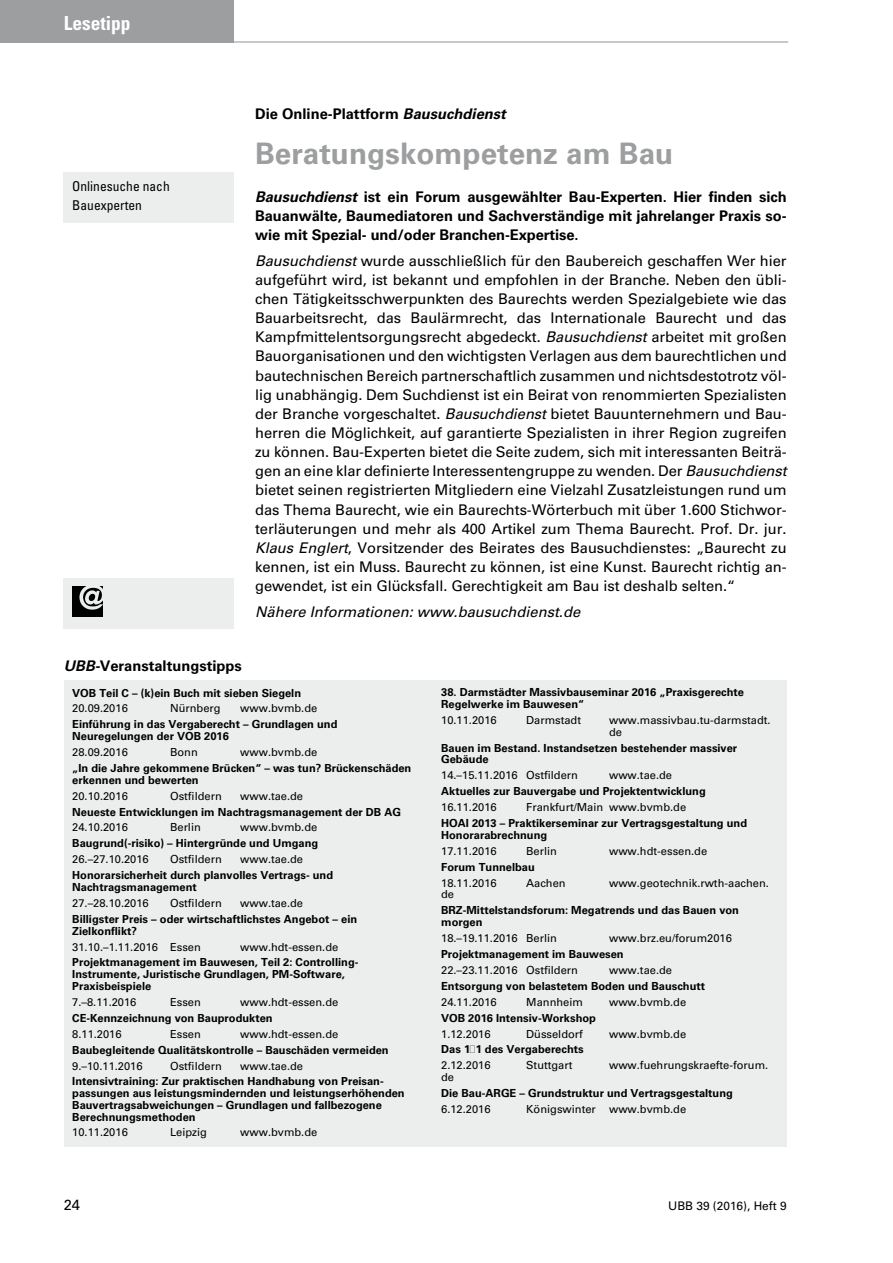
<style>
.page{position:relative;width:893px;height:1263px;background:#fff}
.page>*{position:absolute;margin:0;border:0;box-sizing:border-box;transform-origin:0 0}
.t1{font:700 29.7px "Univers LT Std";color:#9c9e9f}
.t2{font:700 condensed 19.35px "Univers LT Std";color:#fff}
.t3{font:14.7px/19.2px "Univers LT Std";letter-spacing:-.005em;color:#000;text-align:justify}
.t4{font:700 14.7px/19.2px "Univers LT Std";letter-spacing:-.005em;color:#000;text-align:justify}
.t5{font:italic 14.7px "Univers LT Std";color:#000}
.t6{font:condensed 13.5px/19.2px "Univers LT Std";color:#000}
.t7{font:11.85px "Univers LT Std";color:#000}
.t8{font:700 11.1px/11.7px "Univers LT Std";color:#000}
.t9{font:11.1px/11.7px "Univers LT Std";color:#000}
.s1{font-style:italic}
</style>
<div class="page">
<div style="left:64px;top:680px;width:723px;height:466px;background:#eceded"></div>
<hr style="left:234px;top:41px;width:554px;height:2px;background:#9c9e9f">
<div style="left:0;top:0;width:234px;height:43px;background:#9c9e9f"></div>
<div style="left:64px;top:578px;width:170px;height:51px;background:#eceded"></div>
<img style="left:72px;top:587px;width:30px;height:30px">
<div style="left:64px;top:173px;width:170px;height:50px;background:#eceded"></div>
<h2 class="t2" style="left:64px;top:11px;width:68px">Lesetipp</h2>
<p class="t6" style="left:72px;top:176px;width:99px">Onlinesuche nach<br>Bauexperten</p>
<h3 class="t4" style="left:255px;top:104px;width:252px">Die Online-Plattform <span class="s1">Bausuchdienst</span></h3>
<h1 class="t1" style="left:255px;top:136px;width:420px">Beratungskompetenz am Bau</h1>
<h3 class="t4" style="left:255px;top:187px;width:533px"><span class="s1">Bausuchdienst</span> ist ein Forum ausgewählter Bau-Experten. Hier finden sich Bauanwälte, Baumediatoren und Sachverständige mit jahrelanger Praxis so&shy;wie mit Spezial- und/oder Branchen-Expertise.</h3>
<p class="t3" style="left:255px;top:251px;width:533px"><span class="s1">Bausuchdienst</span> wurde ausschließlich für den Baubereich geschaffen Wer hier aufgeführt wird, ist bekannt und empfohlen in der Branche. Neben den übli&shy;chen Tätigkeitsschwerpunkten des Baurechts werden Spezialgebiete wie das Bauarbeitsrecht, das Baulärmrecht, das Internationale Baurecht und das Kampfmittelentsorgungsrecht abgedeckt. <span class="s1">Bausuchdienst</span> arbeitet mit großen Bauorganisationen und den wichtigsten Verlagen aus dem baurechtlichen und bautechnischen Bereich partnerschaftlich zusammen und nichtsdestotrotz völ&shy;lig unabhängig. Dem Suchdienst ist ein Beirat von renommierten Spezialisten der Branche vorgeschaltet. <span class="s1">Bausuchdienst</span> bietet Bauunternehmern und Bau&shy;herren die Möglichkeit, auf garantierte Spezialisten in ihrer Region zugreifen zu können. Bau-Experten bietet die Seite zudem, sich mit interessanten Beiträ&shy;gen an eine klar definierte Interessentengruppe zu wenden. Der <span class="s1">Bausuchdienst </span>bietet seinen registrierten Mitgliedern eine Vielzahl Zusatzleistungen rund um das Thema Baurecht, wie ein Baurechts-Wörterbuch mit über 1.600 Stichwor&shy;terläuterungen und mehr als 400 Artikel zum Thema Baurecht. Prof. Dr. jur.<br><span class="s1">Klaus Englert</span>, Vorsitzender des Beirates des Bausuchdienstes: „Baurecht zu kennen, ist ein Muss. Baurecht zu können, ist eine Kunst. Baurecht richtig an&shy;gewendet, ist ein Glücksfall. Gerechtigkeit am Bau ist deshalb selten.“</p>
<h3 class="t5" style="left:255px;top:603px;width:327px">Nähere Informationen: www.bausuchdienst.de</h3>
<h3 class="t4" style="left:64px;top:656px;width:180px"><span class="s1">UBB-</span>Veranstaltungstipps</h3>
<p class="t8" style="left:72px;top:687px;width:230px">VOB Teil C – (k)ein Buch mit sieben Siegeln</p>
<p class="t9" style="left:72px;top:703px;width:57px">20.09.2016</p>
<p class="t9" style="left:170px;top:703px;width:52px">Nürnberg</p>
<p class="t9" style="left:240px;top:703px;width:79px">www.bvmb.de</p>
<p class="t8" style="left:72px;top:719px;width:267px">Einführung in das Vergaberecht – Grundlagen und<br>Neuregelungen der VOB 2016</p>
<p class="t9" style="left:72px;top:746px;width:57px">28.09.2016</p>
<p class="t9" style="left:170px;top:746px;width:29px">Bonn</p>
<p class="t9" style="left:240px;top:746px;width:79px">www.bvmb.de</p>
<p class="t8" style="left:72px;top:762px;width:341px">„In die Jahre gekommene Brücken“ – was tun? Brückenschäden erkennen und bewerten</p>
<p class="t9" style="left:72px;top:790px;width:57px">20.10.2016</p>
<p class="t9" style="left:170px;top:790px;width:53px">Ostfildern</p>
<p class="t9" style="left:240px;top:790px;width:64px">www.tae.de</p>
<p class="t8" style="left:72px;top:806px;width:330px">Neueste Entwicklungen im Nachtragsmanagement der DB AG</p>
<p class="t9" style="left:72px;top:822px;width:57px">24.10.2016</p>
<p class="t9" style="left:170px;top:822px;width:32px">Berlin</p>
<p class="t9" style="left:240px;top:822px;width:79px">www.bvmb.de</p>
<p class="t8" style="left:72px;top:838px;width:248px">Baugrund(-risiko) – Hintergründe und Umgang</p>
<p class="t9" style="left:72px;top:854px;width:78px">26.–27.10.2016</p>
<p class="t9" style="left:170px;top:854px;width:53px">Ostfildern</p>
<p class="t9" style="left:240px;top:854px;width:64px">www.tae.de</p>
<p class="t8" style="left:72px;top:870px;width:262px">Honorarsicherheit durch planvolles Vertrags- und<br>Nachtragsmanagement</p>
<p class="t9" style="left:72px;top:897px;width:78px">27.–28.10.2016</p>
<p class="t9" style="left:170px;top:897px;width:53px">Ostfildern</p>
<p class="t9" style="left:240px;top:897px;width:64px">www.tae.de</p>
<p class="t8" style="left:72px;top:913px;width:286px">Billigster Preis – oder wirtschaftlichstes Angebot – ein<br>Zielkonflikt?</p>
<p class="t9" style="left:72px;top:941px;width:130px">31.10.–1.11.2016 Essen</p>
<p class="t9" style="left:240px;top:941px;width:100px">www.hdt-essen.de</p>
<p class="t8" style="left:72px;top:957px;width:288px">Projektmanagement im Bauwesen, Teil 2: Controlling-<br>Instrumente, Juristische Grundlagen, PM-Software,<br>Praxisbeispiele</p>
<p class="t9" style="left:72px;top:996px;width:66px">7.–8.11.2016</p>
<p class="t9" style="left:170px;top:996px;width:32px">Essen</p>
<p class="t9" style="left:240px;top:996px;width:100px">www.hdt-essen.de</p>
<p class="t8" style="left:72px;top:1012px;width:202px">CE-Kennzeichnung von Bauprodukten</p>
<p class="t9" style="left:72px;top:1028px;width:51px">8.11.2016</p>
<p class="t9" style="left:170px;top:1028px;width:32px">Essen</p>
<p class="t9" style="left:240px;top:1028px;width:100px">www.hdt-essen.de</p>
<p class="t8" style="left:72px;top:1044px;width:318px">Baubegleitende Qualitätskontrolle – Bauschäden vermeiden</p>
<p class="t9" style="left:72px;top:1060px;width:72px">9.–10.11.2016</p>
<p class="t9" style="left:170px;top:1060px;width:53px">Ostfildern</p>
<p class="t9" style="left:240px;top:1060px;width:64px">www.tae.de</p>
<p class="t8" style="left:72px;top:1076px;width:334px">Intensivtraining: Zur praktischen Handhabung von Preisan&shy;passungen aus leistungsmindernden und leistungserhöhenden Bauvertragsabweichungen – Grundlagen und fallbezogene Berechnungsmethoden</p>
<p class="t9" style="left:72px;top:1127px;width:57px">10.11.2016</p>
<p class="t9" style="left:170px;top:1127px;width:39px">Leipzig</p>
<p class="t9" style="left:240px;top:1127px;width:79px">www.bvmb.de</p>
<p class="t8" style="left:441px;top:687px;width:304px">38. Darmstädter Massivbauseminar 2016 „Praxisgerechte<br>Regelwerke im Bauwesen“</p>
<p class="t9" style="left:441px;top:714px;width:57px">10.11.2016</p>
<p class="t9" style="left:526px;top:714px;width:56px">Darmstadt</p>
<p class="t9" style="left:609px;top:714px;width:163px">www.massivbau.tu-darmstadt. de</p>
<p class="t8" style="left:441px;top:742px;width:298px">Bauen im Bestand. Instandsetzen bestehender massiver<br>Gebäude</p>
<p class="t9" style="left:441px;top:769px;width:138px">14.–15.11.2016 Ostfildern</p>
<p class="t9" style="left:609px;top:769px;width:64px">www.tae.de</p>
<p class="t8" style="left:441px;top:785px;width:266px">Aktuelles zur Bauvergabe und Projektentwicklung</p>
<p class="t9" style="left:441px;top:801px;width:57px">16.11.2016</p>
<p class="t9" style="left:526px;top:801px;width:161px">Frankfurt/Main www.bvmb.de</p>
<p class="t8" style="left:441px;top:817px;width:307px">HOAI 2013 – Praktikerseminar zur Vertragsgestaltung und<br>Honorarabrechnung</p>
<p class="t9" style="left:441px;top:845px;width:57px">17.11.2016</p>
<p class="t9" style="left:526px;top:845px;width:32px">Berlin</p>
<p class="t9" style="left:609px;top:845px;width:100px">www.hdt-essen.de</p>
<p class="t8" style="left:441px;top:861px;width:95px">Forum Tunnelbau</p>
<p class="t9" style="left:441px;top:877px;width:57px">18.11.2016</p>
<p class="t9" style="left:526px;top:877px;width:41px">Aachen</p>
<p class="t9" style="left:609px;top:877px;width:161px">www.geotechnik.rwth-aachen.</p>
<p class="t9" style="left:441px;top:888px;width:14px">de</p>
<p class="t8" style="left:441px;top:904px;width:299px">BRZ-Mittelstandsforum: Megatrends und das Bauen von morgen</p>
<p class="t9" style="left:441px;top:932px;width:117px">18.–19.11.2016 Berlin</p>
<p class="t9" style="left:609px;top:932px;width:124px">www.brz.eu/forum2016</p>
<p class="t8" style="left:441px;top:948px;width:184px">Projektmanagement im Bauwesen</p>
<p class="t9" style="left:441px;top:964px;width:138px">22.–23.11.2016 Ostfildern</p>
<p class="t9" style="left:609px;top:964px;width:64px">www.tae.de</p>
<p class="t8" style="left:441px;top:980px;width:265px">Entsorgung von belastetem Boden und Bauschutt</p>
<p class="t9" style="left:441px;top:996px;width:57px">24.11.2016</p>
<p class="t9" style="left:526px;top:996px;width:58px">Mannheim</p>
<p class="t9" style="left:609px;top:996px;width:79px">www.bvmb.de</p>
<p class="t8" style="left:441px;top:1012px;width:156px">VOB 2016 Intensiv-Workshop</p>
<p class="t9" style="left:441px;top:1028px;width:51px">1.12.2016</p>
<p class="t9" style="left:526px;top:1028px;width:58px">Düsseldorf</p>
<p class="t9" style="left:609px;top:1028px;width:79px">www.bvmb.de</p>
<p class="t8" style="left:441px;top:1044px;width:144px">Das 1 1 des Vergaberechts</p>
<p class="t9" style="left:441px;top:1060px;width:51px">2.12.2016</p>
<p class="t9" style="left:526px;top:1060px;width:48px">Stuttgart</p>
<p class="t9" style="left:609px;top:1060px;width:161px">www.fuehrungskraefte-forum.</p>
<p class="t9" style="left:441px;top:1071px;width:14px">de</p>
<p class="t8" style="left:441px;top:1087px;width:293px">Die Bau-ARGE – Grundstruktur und Vertragsgestaltung</p>
<p class="t9" style="left:441px;top:1103px;width:51px">6.12.2016</p>
<p class="t9" style="left:526px;top:1103px;width:161px">Königswinter www.bvmb.de</p>
<h3 class="t3" style="left:64px;top:1195px;width:18px">24</h3>
<p class="t7" style="left:668px;top:1198px;width:120px">UBB 39 (2016), Heft 9</p>
</div>
